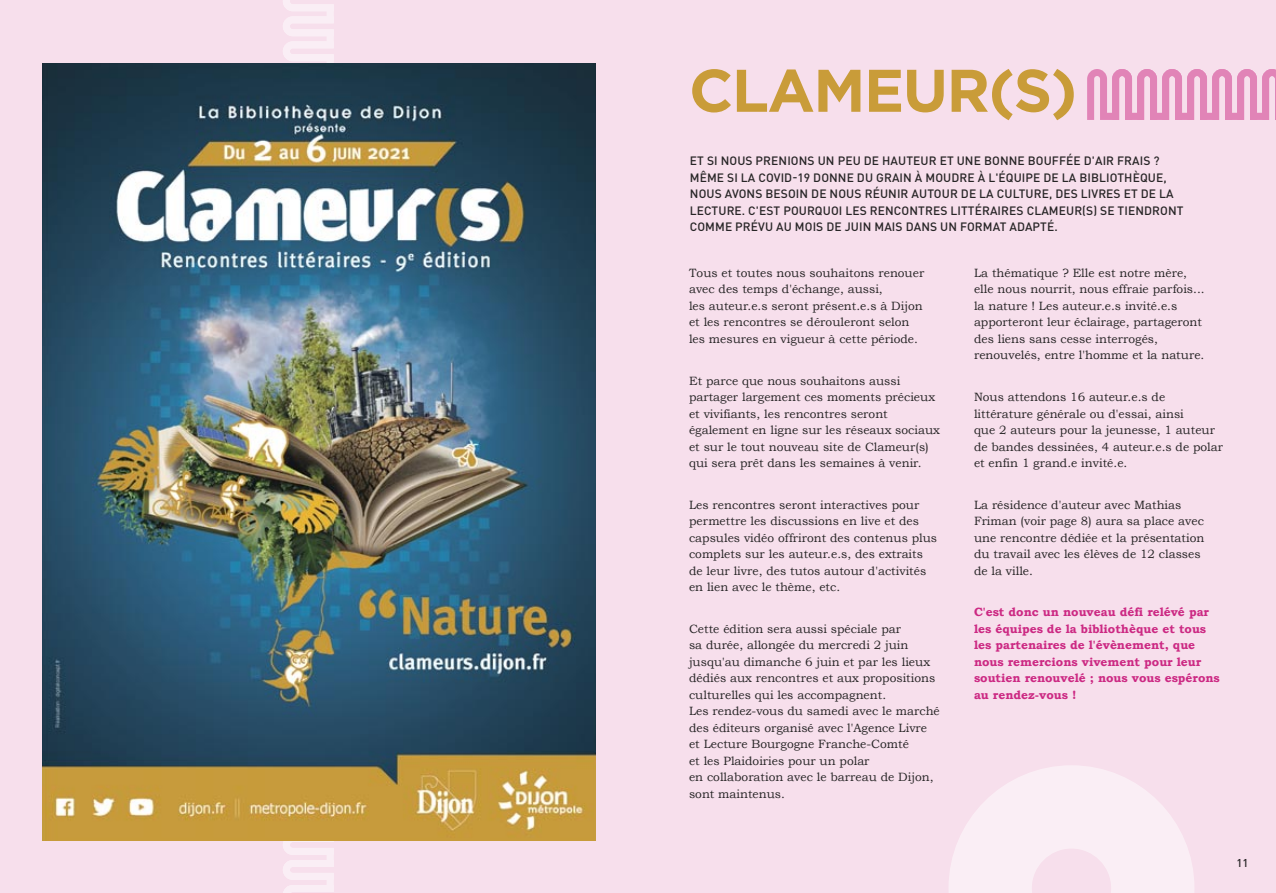
<style>
.page{position:relative;width:1276px;height:893px;background:#fff}
.page>*{position:absolute;margin:0;border:0;box-sizing:border-box;transform-origin:0 0}
.t1{font:700 60px "Gotham";letter-spacing:-.025em;color:#c99c39}
.t2{font:12px/16.5px "Bookman Old Style";color:#272526}
.t3{font:500 12px/16.5px "DIN Pro";letter-spacing:.01em;color:#272526}
.t4{font:700 12px/16.5px "Bookman Old Style";color:#cc2983}
.t5{font:500 11.25px "DIN Pro";color:#272526}
</style>
<div class="page">
<div style="left:0;top:0;width:633px;height:893px;background:#f7dfec"></div>
<div style="left:627px;top:0;width:649px;height:893px;background:#f7dfec"></div>
<svg style="left:949px;top:765px;width:245px;height:128px"></svg>
<svg style="left:1087px;top:69px;width:189px;height:51px"></svg>
<svg style="left:283px;top:0;width:51px;height:64px"></svg>
<svg style="left:283px;top:840px;width:51px;height:53px"></svg>
<img style="left:43px;top:64px;width:552px;height:776px">
<h1 class="t1" style="left:689px;top:69px;width:390px">CLAMEUR(S)</h1>
<p class="t3" style="left:690px;top:153px;width:495px">ET SI NOUS PRENIONS UN PEU DE HAUTEUR ET UNE BONNE BOUFFÉE D'AIR FRAIS ?<br>MÊME SI LA COVID-19 DONNE DU GRAIN À MOUDRE À L'ÉQUIPE DE LA BIBLIOTHÈQUE, NOUS AVONS BESOIN DE NOUS RÉUNIR AUTOUR DE LA CULTURE, DES LIVRES ET DE LA LECTURE. C'EST POURQUOI LES RENCONTRES LITTÉRAIRES CLAMEUR(S) SE TIENDRONT COMME PRÉVU AU MOIS DE JUIN MAIS DANS UN FORMAT ADAPTÉ.</p>
<p class="t2" style="left:689px;top:264px;width:237px">Tous et toutes nous souhaitons renouer avec des temps d'échange, aussi,<br>les auteur.e.s seront présent.e.s à Dijon et les rencontres se dérouleront selon les mesures en vigueur à cette période.</p>
<p class="t2" style="left:689px;top:372px;width:252px">Et parce que nous souhaitons aussi partager largement ces moments précieux et vivifiants, les rencontres seront également en ligne sur les réseaux sociaux et sur le tout nouveau site de Clameur(s) qui sera prêt dans les semaines à venir.</p>
<p class="t2" style="left:689px;top:496px;width:250px">Les rencontres seront interactives pour permettre les discussions en live et des capsules vidéo offriront des contenus plus complets sur les auteur.e.s, des extraits de leur livre, des tutos autour d'activités en lien avec le thème, etc.</p>
<p class="t2" style="left:689px;top:620px;width:252px">Cette édition sera aussi spéciale par<br>sa durée, allongée du mercredi 2 juin jusqu'au dimanche 6 juin et par les lieux dédiés aux rencontres et aux propositions culturelles qui les accompagnent.<br>Les rendez-vous du samedi avec le marché des éditeurs organisé avec l'Agence Livre et Lecture Bourgogne Franche-Comté<br>et les Plaidoiries pour un polar<br>en collaboration avec le barreau de Dijon, sont maintenus.</p>
<p class="t2" style="left:974px;top:264px;width:232px">La thématique ? Elle est notre mère, elle nous nourrit, nous effraie parfois... la nature ! Les auteur.e.s invité.e.s apporteront leur éclairage, partageront des liens sans cesse interrogés, renouvelés, entre l'homme et la nature.</p>
<p class="t2" style="left:974px;top:388px;width:251px">Nous attendons 16 auteur.e.s de littérature générale ou d'essai, ainsi<br>que 2 auteurs pour la jeunesse, 1 auteur de bandes dessinées, 4 auteur.e.s de polar et enfin 1 grand.e invité.e.</p>
<p class="t2" style="left:974px;top:496px;width:232px">La résidence d'auteur avec Mathias<br>Friman (voir page 8) aura sa place avec une rencontre dédiée et la présentation du travail avec les élèves de 12 classes de la ville.</p>
<p class="t4" style="left:974px;top:603px;width:247px">C'est donc un nouveau défi relévé par les équipes de la bibliothèque et tous les partenaires de l'évènement, que nous remercions vivement pour leur soutien renouvelé ; nous vous espérons au rendez-vous !</p>
<p class="t5" style="left:1236px;top:856px;width:13px">11</p>
</div>
